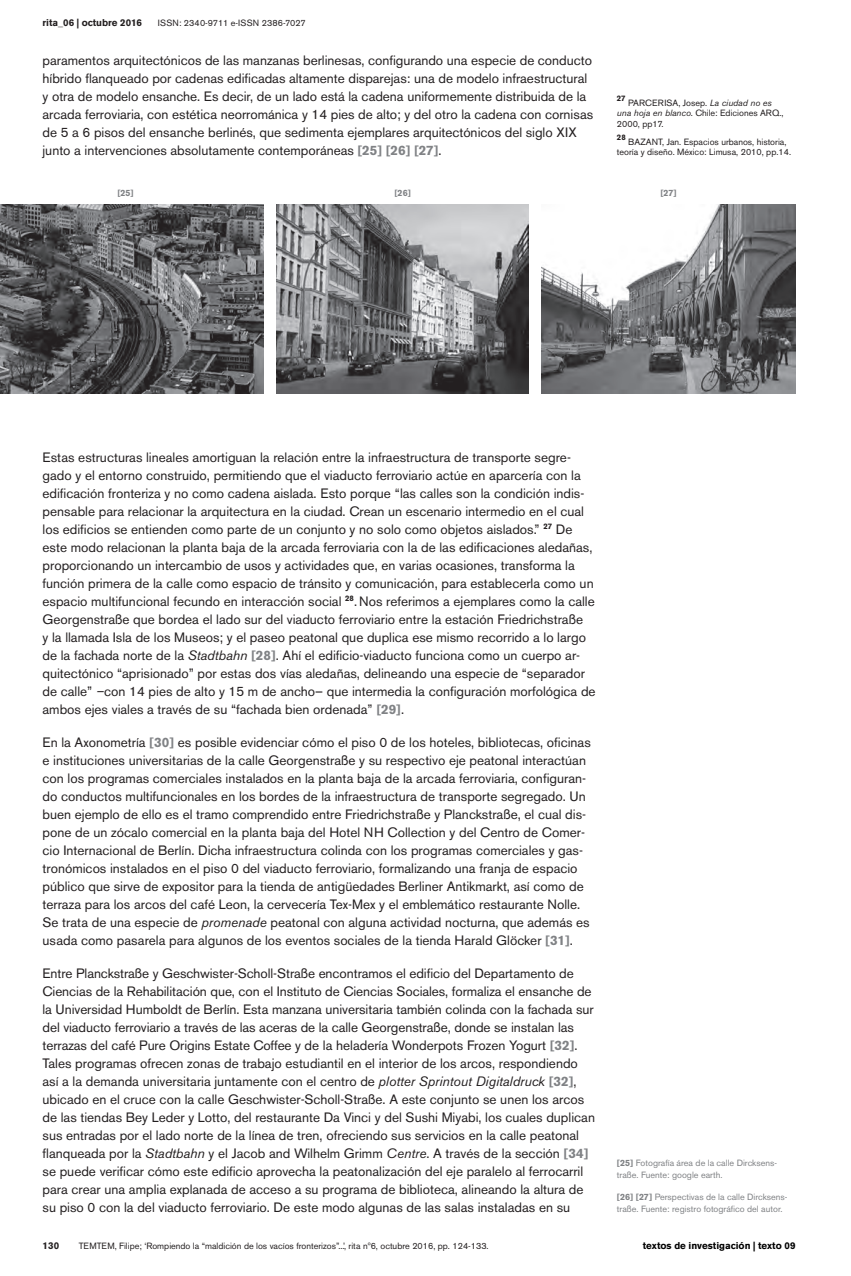
<style>
.page{position:relative;width:851px;height:1276px;background:#fff}
.page>*{position:absolute;margin:0;border:0;box-sizing:border-box;transform-origin:0 0}
.t1{font:13.5px/18px "Akzidenz Grotesk BE";color:#231f20}
.t2{font:700 9.75px "Akzidenz Grotesk BE";color:#000}
.t3{font:700 9.75px "Akzidenz Grotesk BE";color:#231f20}
.t4{font:9px/10.5px "Akzidenz Grotesk BE";color:#231f20}
.t5{font:9px/12px "Akzidenz Grotesk BE";color:#808285}
.t6{font:9px "Akzidenz Grotesk BE";letter-spacing:.02em;color:#231f20}
.t7{font:700 9px "Akzidenz Grotesk BE";color:#808285}
.t8{font:700 7.8px "Akzidenz Grotesk BE";color:#231f20}
.s1{font-weight:700;color:#808285}
.s2{font-style:italic}
.s3{font-weight:700}
</style>
<div class="page">
<img style="left:0;top:205px;width:264px;height:188px">
<img style="left:277px;top:205px;width:251px;height:188px">
<img style="left:541px;top:205px;width:254px;height:188px">
<p class="t3" style="left:43px;top:17px;width:101px">rita_06 | octubre 2016</p>
<p class="t6" style="left:158px;top:17px;width:149px">ISSN: 2340-9711 e-ISSN 2386-7027</p>
<p class="t1" style="left:43px;top:52px;width:552px">paramentos arquitectónicos de las manzanas berlinesas, configurando una especie de conducto híbrido flanqueado por cadenas edificadas altamente disparejas: una de modelo infraestructural y otra de modelo ensanche. Es decir, de un lado está la cadena uniformemente distribuida de la arcada ferroviaria, con estética neorrománica y 14 pies de alto; y del otro la cadena con cornisas de 5 a 6 pisos del ensanche berlinés, que sedimenta ejemplares arquitectónicos del siglo XIX junto a intervenciones absolutamente contemporáneas <span class="s1">[25] [26] [27]</span>.</p>
<p class="t8" style="left:617px;top:94px;width:10px">27</p>
<p class="t4" style="left:617px;top:98px;width:168px;text-indent:11px">PARCERISA, Josep. <span class="s2">La ciudad no es una hoja en blanco</span>. Chile: Ediciones ARQ.,<br>2000, pp17.</p>
<p class="t8" style="left:617px;top:133px;width:10px">28</p>
<p class="t4" style="left:617px;top:137px;width:175px;text-indent:11px">BAZANT, Jan. Espacios urbanos, historia, teoría y diseño. México: Limusa, 2010, pp.14.</p>
<p class="t7" style="left:117px;top:188px;width:18px">[25]</p>
<p class="t7" style="left:394px;top:188px;width:18px">[26]</p>
<p class="t7" style="left:660px;top:188px;width:18px">[27]</p>
<p class="t1" style="left:43px;top:448px;width:554px">Estas estructuras lineales amortiguan la relación entre la infraestructura de transporte segre&shy;gado y el entorno construido, permitiendo que el viaducto ferroviario actúe en aparcería con la edificación fronteriza y no como cadena aislada. Esto porque “las calles son la condición indis&shy;pensable para relacionar la arquitectura en la ciudad. Crean un escenario intermedio en el cual los edificios se entienden como parte de un conjunto y no solo como objetos aislados.” <sup>27</sup> De este modo relacionan la planta baja de la arcada ferroviaria con la de las edificaciones aledañas, proporcionando un intercambio de usos y actividades que, en varias ocasiones, transforma la función primera de la calle como espacio de tránsito y comunicación, para establecerla como un espacio multifuncional fecundo en interacción social <sup>28</sup>. Nos referimos a ejemplares como la calle Georgenstraße que bordea el lado sur del viaducto ferroviario entre la estación Friedrichstraße<br>y la llamada Isla de los Museos; y el paseo peatonal que duplica ese mismo recorrido a lo largo de la fachada norte de la <span class="s2">Stadtbahn</span> <span class="s1">[28]</span>. Ahí el edificio-viaducto funciona como un cuerpo ar&shy;quitectónico “aprisionado” por estas dos vías aledañas, delineando una especie de “separador de calle” <span class="s2">–</span>con 14 pies de alto y 15 m de ancho– que intermedia la configuración morfológica de ambos ejes viales a través de su “fachada bien ordenada” <span class="s1">[29]</span>.</p>
<p class="t1" style="left:43px;top:733px;width:549px">En la Axonometría <span class="s1">[30]</span> es posible evidenciar cómo el piso 0 de los hoteles, bibliotecas, oficinas e instituciones universitarias de la calle Georgenstraße y su respectivo eje peatonal interactúan con los programas comerciales instalados en la planta baja de la arcada ferroviaria, configuran&shy;do conductos multifuncionales en los bordes de la infraestructura de transporte segregado. Un buen ejemplo de ello es el tramo comprendido entre Friedrichstraße y Planckstraße, el cual dis&shy;pone de un zócalo comercial en la planta baja del Hotel NH Collection y del Centro de Comer&shy;cio Internacional de Berlín. Dicha infraestructura colinda con los programas comerciales y gas&shy;tronómicos instalados en el piso 0 del viaducto ferroviario, formalizando una franja de espacio público que sirve de expositor para la tienda de antigüedades Berliner Antikmarkt, así como de terraza para los arcos del café Leon, la cervecería Tex-Mex y el emblemático restaurante Nolle.<br>Se trata de una especie de <span class="s2">promenade</span> peatonal con alguna actividad nocturna, que además es usada como pasarela para algunos de los eventos sociales de la tienda Harald Glöcker <span class="s1">[31]</span>.</p>
<p class="t1" style="left:43px;top:964px;width:554px">Entre Planckstraße y Geschwister-Scholl-Straße encontramos el edificio del Departamento de Ciencias de la Rehabilitación que, con el Instituto de Ciencias Sociales, formaliza el ensanche de la Universidad Humboldt de Berlín. Esta manzana universitaria también colinda con la fachada sur del viaducto ferroviario a través de las aceras de la calle Georgenstraße, donde se instalan las terrazas del café Pure Origins Estate Coffee y de la heladería Wonderpots Frozen Yogurt <span class="s1">[32]</span>.<br>Tales programas ofrecen zonas de trabajo estudiantil en el interior de los arcos, respondiendo así a la demanda universitaria juntamente con el centro de <span class="s2">plotter Sprintout Digitaldruck</span> <span class="s1">[32]</span>, ubicado en el cruce con la calle Geschwister-Scholl-Straße. A este conjunto se unen los arcos de las tiendas Bey Leder y Lotto, del restaurante Da Vinci y del Sushi Miyabi, los cuales duplican sus entradas por el lado norte de la línea de tren, ofreciendo sus servicios en la calle peatonal flanqueada por la <span class="s2">Stadtbahn</span> y el Jacob and Wilhelm Grimm <span class="s2">Centre</span>. A través de la sección <span class="s1">[34] </span>se puede verificar cómo este edificio aprovecha la peatonalización del eje paralelo al ferrocarril para crear una amplia explanada de acceso a su programa de biblioteca, alineando la altura de su piso 0 con la del viaducto ferroviario. De este modo algunas de las salas instaladas en su</p>
<p class="t3" style="left:43px;top:1240px;width:18px">130</p>
<p class="t4" style="left:79px;top:1240px;width:411px">TEMTEM, Filipe; ‘Rompiendo la “maldición de los vacíos fronterizos”...’, rita nº6, octubre 2016, pp. 124-133.</p>
<p class="t5" style="left:617px;top:1157px;width:161px"><span class="s3">[25]</span> Fotografía área de la calle Dircksens&shy;traße. Fuente: google earth.</p>
<p class="t5" style="left:617px;top:1191px;width:172px"><span class="s3">[26] [27]</span> Perspectivas de la calle Dircksens&shy;traße. Fuente: registro fotográfico del autor.</p>
<p class="t2" style="left:642px;top:1240px;width:154px">textos de investigación | texto 09</p>
</div>
